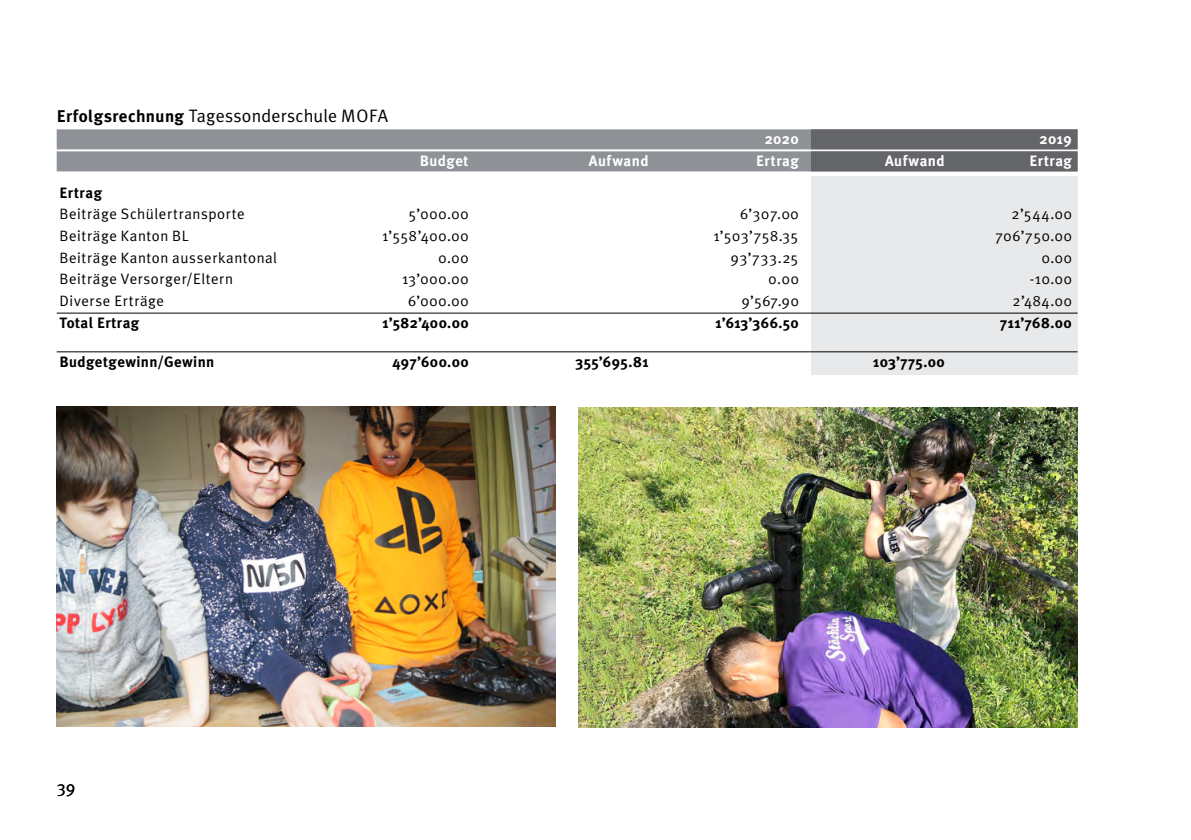
<style>
.page{position:relative;width:1191px;height:840px;background:#fff}
.page>*{position:absolute;margin:0;border:0;box-sizing:border-box;transform-origin:0 0}
._04_fliess_Tit_bold{font:18px "Meta Plus Normal";letter-spacing:.015em;color:#000}
.t1{font:17px "Meta Plus Normal";color:#000}
._20_Tabelle_gs{font:15px "Meta Plus Normal";letter-spacing:.04em;color:#000}
._20_Tabelle_gs-2{font:700 15px "Meta Plus";letter-spacing:.025em;color:#000}
._19_Tabelle_Titel{font:700 15px "Meta Plus";letter-spacing:.03em;color:#fff}
._21_Tabelle_UT{font:700 15px "Meta Plus";letter-spacing:.035em;color:#000}
.s1{font-family:"Meta Plus";font-weight:700;font-size:17px}
</style>
<div class="page">
<div style="left:57px;top:129px;width:1020px;height:20px;background:#8e9196"></div>
<div style="left:811px;top:129px;width:266px;height:20px;background:#636569"></div>
<div style="left:57px;top:151px;width:1020px;height:20px;background:#8e9196"></div>
<div style="left:811px;top:151px;width:266px;height:20px;background:#636569"></div>
<hr style="left:57px;top:312px;width:1020px;height:1px;background:#000">
<hr style="left:57px;top:351px;width:1020px;height:1px;background:#000">
<img style="left:578px;top:407px;width:499px;height:320px">
<div style="left:811px;top:177px;width:266px;height:198px;background:#e8e9eb"></div>
<img style="left:57px;top:406px;width:498px;height:320px">
<p class="_04_fliess_Tit_bold" style="left:57px;top:105px;width:333px"><span class="s1">Erfolgsrechnung</span> Tagessonderschule MOFA</p>
<p class="_19_Tabelle_Titel" style="left:764px;top:130px;width:35px">2020</p>
<p class="_19_Tabelle_Titel" style="left:1039px;top:130px;width:34px">2019</p>
<p class="_19_Tabelle_Titel" style="left:420px;top:152px;width:50px">Budget</p>
<p class="_19_Tabelle_Titel" style="left:589px;top:152px;width:61px">Aufwand</p>
<p class="_19_Tabelle_Titel" style="left:756px;top:152px;width:44px">Ertrag</p>
<p class="_19_Tabelle_Titel" style="left:885px;top:152px;width:61px">Aufwand</p>
<p class="_19_Tabelle_Titel" style="left:1029px;top:152px;width:44px">Ertrag</p>
<p class="_21_Tabelle_UT" style="left:60px;top:184px;width:44px">Ertrag</p>
<p class="_20_Tabelle_gs" style="left:60px;top:205px;width:187px">Beiträge Schülertransporte</p>
<p class="_20_Tabelle_gs" style="left:408px;top:205px;width:62px">5’000.00</p>
<p class="_20_Tabelle_gs" style="left:740px;top:205px;width:60px">6’307.00</p>
<p class="_20_Tabelle_gs" style="left:1011px;top:205px;width:62px">2’544.00</p>
<p class="_20_Tabelle_gs" style="left:60px;top:227px;width:131px">Beiträge Kanton BL</p>
<p class="_20_Tabelle_gs" style="left:382px;top:227px;width:88px">1’558’400.00</p>
<p class="_20_Tabelle_gs" style="left:713px;top:227px;width:87px">1’503’758.35</p>
<p class="_20_Tabelle_gs" style="left:995px;top:227px;width:78px">706’750.00</p>
<p class="_20_Tabelle_gs" style="left:60px;top:249px;width:219px">Beiträge Kanton ausserkantonal</p>
<p class="_20_Tabelle_gs" style="left:438px;top:249px;width:32px">0.00</p>
<p class="_20_Tabelle_gs" style="left:731px;top:249px;width:69px">93’733.25</p>
<p class="_20_Tabelle_gs" style="left:1041px;top:249px;width:32px">0.00</p>
<p class="_20_Tabelle_gs" style="left:60px;top:270px;width:175px">Beiträge Versorger/Eltern</p>
<p class="_20_Tabelle_gs" style="left:402px;top:270px;width:68px">13’000.00</p>
<p class="_20_Tabelle_gs" style="left:768px;top:270px;width:32px">0.00</p>
<p class="_20_Tabelle_gs" style="left:1029px;top:270px;width:44px">-10.00</p>
<p class="_20_Tabelle_gs" style="left:60px;top:292px;width:106px">Diverse Erträge</p>
<p class="_20_Tabelle_gs" style="left:408px;top:292px;width:62px">6’000.00</p>
<p class="_20_Tabelle_gs" style="left:741px;top:292px;width:59px">9’567.90</p>
<p class="_20_Tabelle_gs" style="left:1012px;top:292px;width:61px">2’484.00</p>
<p class="_20_Tabelle_gs-2" style="left:60px;top:314px;width:81px">Total Ertrag</p>
<p class="_20_Tabelle_gs-2" style="left:382px;top:314px;width:88px">1’582’400.00</p>
<p class="_20_Tabelle_gs-2" style="left:715px;top:314px;width:85px">1’613’366.50</p>
<p class="_20_Tabelle_gs-2" style="left:1000px;top:314px;width:73px">711’768.00</p>
<p class="_20_Tabelle_gs-2" style="left:60px;top:352px;width:156px">Budgetgewinn/Gewinn</p>
<p class="_20_Tabelle_gs-2" style="left:392px;top:352px;width:78px">497’600.00</p>
<p class="_20_Tabelle_gs-2" style="left:576px;top:352px;width:74px">355’695.81</p>
<p class="_20_Tabelle_gs-2" style="left:873px;top:352px;width:73px">103’775.00</p>
<p class="t1" style="left:57px;top:777px;width:20px">39</p>
</div>
